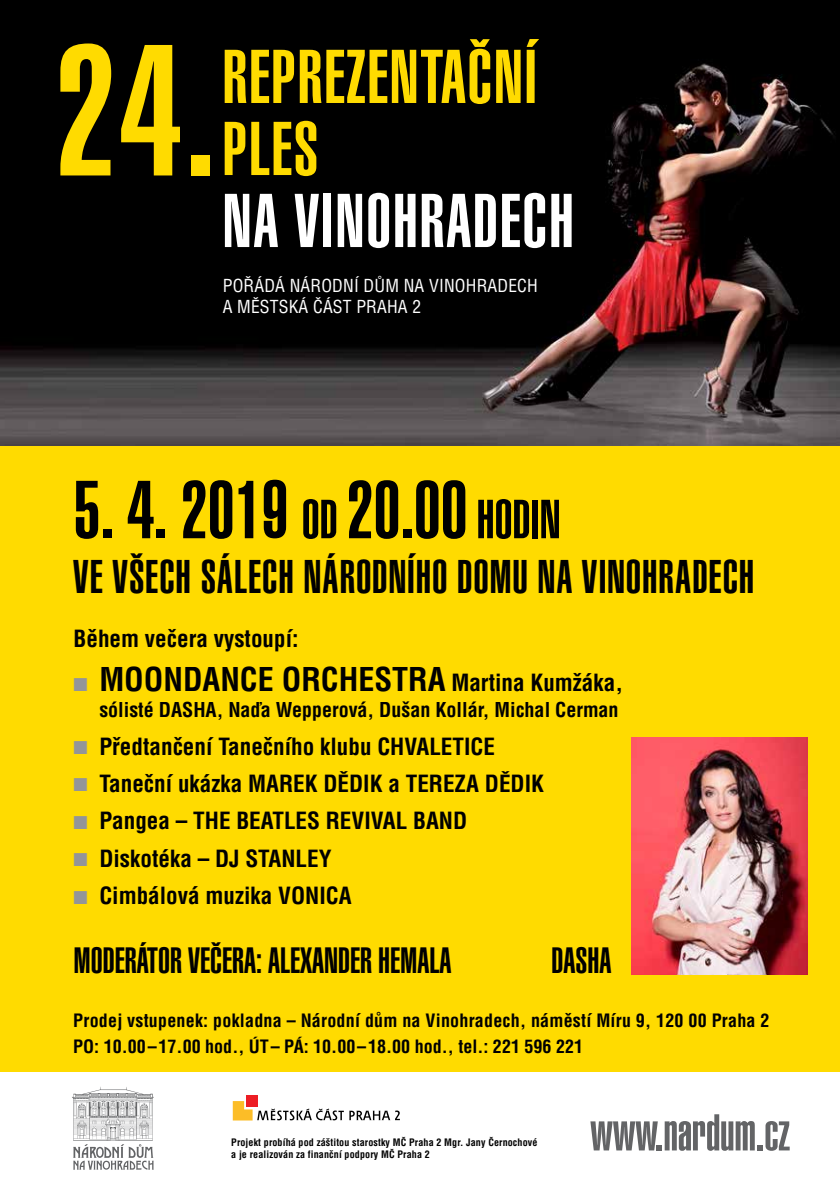
<style>
.page{position:relative;width:840px;height:1191px;background:#fff}
.page>*{position:absolute;margin:0;border:0;box-sizing:border-box;transform-origin:0 0}
.t1{font:900 extra-condensed 183.2px "Helvetica CE";color:#ffdb00}
.t2{font:900 extra-condensed 80.6px "Helvetica CE";color:#000}
.t3{font:900 extra-condensed 74.8px/72px "Helvetica CE";letter-spacing:.02em;color:#ffdb00}
.t4{font:900 extra-condensed 74.8px "Helvetica CE";letter-spacing:.025em;color:#fff}
.t5{font:900 extra-condensed 50.8px "Helvetica CE";color:#636466}
.t6{font:900 extra-condensed 46.4px "Helvetica CE";letter-spacing:.015em;color:#000}
.t7{font:900 extra-condensed 36px "Helvetica CE";color:#000}
.t8{font:700 condensed 32px "Helvetica CE";color:#000}
.t9{font:700 condensed 23.2px "Helvetica CE";color:#000}
.t10{font:700 condensed 20px "Helvetica CE";color:#000}
.t11{font:700 condensed 18px/25.6px "Helvetica CE";letter-spacing:.01em;color:#000}
.t12{font:condensed 17.4px/21px "Helvetica CE";letter-spacing:.01em;color:#fff}
.t13{font:700 condensed 10px "Helvetica CE";letter-spacing:.01em;color:#000}
.s1{font-size:54px}
.s2{color:#939598}
.s3{font-size:23.2px}
</style>
<div class="page">
<div style="left:0;top:433px;width:839px;height:638px;background:#ffdb00"></div>
<img style="left:0;top:0;width:839px;height:445px">
<svg style="left:72px;top:1087px;width:82px;height:82px"></svg>
<svg style="left:349px;top:1110px;width:50px;height:10px"></svg>
<svg style="left:233px;top:1101px;width:110px;height:19px"></svg>
<div style="left:247px;top:1095px;width:11px;height:11px;background:#ed1d24"></div>
<img style="left:631px;top:737px;width:175px;height:237px">
<h1 class="t1" style="left:55px;top:7px;width:161px">24.</h1>
<h3 class="t3" style="left:222px;top:42px;width:315px">REPREZENTAČNÍ<br>PLES</h3>
<h3 class="t4" style="left:222px;top:178px;width:352px">NA VINOHRADECH</h3>
<p class="t12" style="left:223px;top:276px;width:316px">POŘÁDÁ NÁRODNÍ DŮM NA VINOHRADECH<br>A MĚSTSKÁ ČÁST PRAHA 2</p>
<h2 class="t2" style="left:73px;top:464px;width:488px">5. 4. 2019 <span class="s1">OD</span> 20.00 <span class="s1">HODIN</span></h2>
<h3 class="t6" style="left:73px;top:550px;width:682px">VE VŠECH SÁLECH NÁRODNÍHO DOMU NA VINOHRADECH</h3>
<p class="t9" style="left:73px;top:625px;width:226px">Během večera vystoupí:</p>
<h3 class="t8" style="left:73px;top:661px;width:550px"><span class="s2">■</span> MOONDANCE ORCHESTRA <span class="s3">Martina Kumžáka,</span></h3>
<p class="t10" style="left:99px;top:698px;width:520px">sólisté DASHA, Naďa Wepperová, Dušan Kollár, Michal Cerman</p>
<p class="t9" style="left:73px;top:733px;width:422px"><span class="s2">■</span> Předtančení Tanečního klubu CHVALETICE</p>
<p class="t9" style="left:73px;top:770px;width:471px"><span class="s2">■</span> Taneční ukázka MAREK DĚDIK a TEREZA DĚDIK</p>
<p class="t9" style="left:73px;top:807px;width:395px"><span class="s2">■</span> Pangea – THE BEATLES REVIVAL BAND</p>
<p class="t9" style="left:73px;top:845px;width:259px"><span class="s2">■</span> Diskotéka – DJ STANLEY</p>
<p class="t9" style="left:73px;top:882px;width:279px"><span class="s2">■</span> Cimbálová muzika VONICA</p>
<h3 class="t7" style="left:73px;top:940px;width:379px">MODERÁTOR VEČERA: ALEXANDER HEMALA</h3>
<h3 class="t7" style="left:551px;top:940px;width:61px">DASHA</h3>
<p class="t11" style="left:73px;top:1007px;width:697px">Prodej vstupenek: pokladna – Národní dům na Vinohradech, náměstí Míru 9, 120 00 Praha 2<br>PO: 10.00–17.00 hod., ÚT– PÁ: 10.00–18.00 hod., tel.: 221 596 221</p>
<p class="t13" style="left:231px;top:1136px;width:307px">Projekt probíhá pod záštitou starostky MČ Praha 2 Mgr. Jany Černochové</p>
<p class="t13" style="left:231px;top:1148px;width:200px">a je realizován za finanční podpory MČ Praha 2</p>
<h3 class="t5" style="left:590px;top:1103px;width:201px">www.nardum.cz</h3>
</div>
